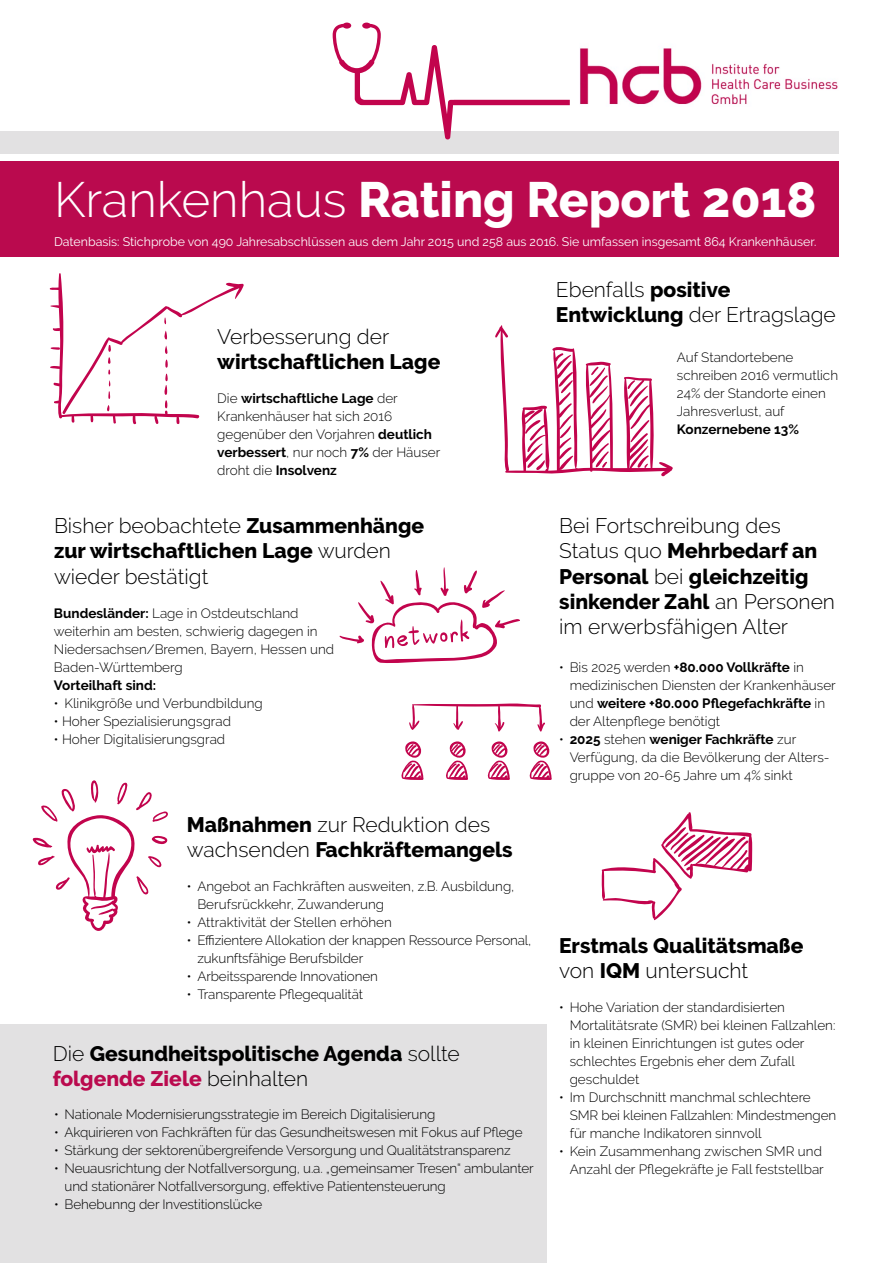
<style>
.page{position:relative;width:893px;height:1263px;background:#fff}
.page>*{position:absolute;margin:0;border:0;box-sizing:border-box;transform-origin:0 0}
.t1{font:800 49.5px "Raleway";color:#fff}
.t2{font:300 21px/25.2px "Raleway";color:#000}
.t3{font:800 21px/25.2px "Raleway";color:#000}
.t4{font:300 13.5px/18px "Raleway";color:#000}
.t5{font:700 13.5px "Raleway";color:#000}
.t6{font:12.45px "Raleway";color:#fff}
.s1{font-weight:300}
.s2{font-weight:700}
.s3{font-weight:800}
.s4{color:#ba0a4e}
</style>
<div class="page">
<div style="left:0;top:1024px;width:546px;height:239px;background:#e2e1e2"></div>
<img style="left:580px;top:48px;width:258px;height:57px">
<div style="left:0;top:161px;width:839px;height:96px;background:#ba0a4e"></div>
<div style="left:0;top:132px;width:839px;height:22px;background:#e2e1e2"></div>
<svg style="left:50px;top:273px;width:194px;height:152px"></svg>
<svg style="left:495px;top:325px;width:178px;height:152px"></svg>
<svg style="left:339px;top:567px;width:181px;height:96px"></svg>
<svg style="left:333px;top:23px;width:237px;height:116px"></svg>
<svg style="left:401px;top:741px;width:23px;height:39px"></svg>
<svg style="left:446px;top:741px;width:22px;height:39px"></svg>
<svg style="left:487px;top:741px;width:23px;height:39px"></svg>
<svg style="left:529px;top:741px;width:23px;height:39px"></svg>
<svg style="left:409px;top:703px;width:136px;height:29px"></svg>
<svg style="left:33px;top:780px;width:135px;height:151px"></svg>
<svg style="left:601px;top:812px;width:152px;height:109px"></svg>
<h1 class="t1" style="left:54px;top:172px;width:764px"><span class="s1">Krankenhaus</span> Rating Report 2018</h1>
<p class="t6" style="left:54px;top:234px;width:764px">Datenbasis: Stichprobe von 490 Jahresabschlüssen aus dem Jahr 2015 und 258 aus 2016. Sie umfassen insgesamt 864 Krankenhäuser.</p>
<h2 class="t2" style="left:217px;top:324px;width:174px">Verbesserung der</h2>
<h2 class="t3" style="left:217px;top:349px;width:225px">wirtschaftlichen Lage</h2>
<p class="t4" style="left:217px;top:389px;width:225px">Die <span class="s2">wirtschaftliche Lage</span> der<br>Krankenhäuser hat sich 2016 gegenüber den Vorjahren <span class="s2">deutlich verbessert</span>, nur noch <span class="s2">7%</span> der Häuser droht die <span class="s2">Insolvenz</span></p>
<h2 class="t2" style="left:54px;top:513px;width:372px">Bisher beobachtete <span class="s3">Zusammenhänge zur wirtschaftlichen Lage</span> wurden wieder bestätigt</h2>
<p class="t4" style="left:54px;top:605px;width:282px"><span class="s2">Bundesländer:</span> Lage in Ostdeutschland weiterhin am besten, schwierig dagegen in Niedersachsen/Bremen, Bayern, Hessen und Baden-Württemberg</p>
<p class="t5" style="left:54px;top:678px;width:104px">Vorteilhaft sind:</p>
<p class="t4" style="left:54px;top:694px;width:210px">• Klinikgröße und Verbundbildung</p>
<p class="t4" style="left:54px;top:712px;width:179px">• Hoher Spezialisierungsgrad</p>
<p class="t4" style="left:54px;top:730px;width:173px">• Hoher Digitalisierungsgrad</p>
<h2 class="t3" style="left:187px;top:812px;width:327px">Maßnahmen <span class="s1">zur Reduktion des wachsenden</span> Fachkräftemangels</h2>
<p class="t4" style="left:197px;top:877px;width:319px;text-indent:-11px">• Angebot an Fachkräften ausweiten, z.B. Ausbildung,<br>Berufsrückkehr, Zuwanderung</p>
<p class="t4" style="left:187px;top:913px;width:206px">• Attraktivität der Stellen erhöhen</p>
<p class="t4" style="left:197px;top:931px;width:336px;text-indent:-11px">• Effizientere Allokation der knappen Ressource Personal, zukunftsfähige Berufsbilder</p>
<p class="t4" style="left:187px;top:967px;width:193px">• Arbeitssparende Innovationen</p>
<p class="t4" style="left:187px;top:985px;width:178px">• Transparente Pflegequalität</p>
<h2 class="t3" style="left:53px;top:1041px;width:408px"><span class="s1">Die</span> Gesundheitspolitische Agenda <span class="s1">sollte </span><span class="s4">folgende Ziele</span> <span class="s1">beinhalten</span></h2>
<p class="t4" style="left:54px;top:1105px;width:383px">• Nationale Modernisierungsstrategie im Bereich Digitalisierung</p>
<p class="t4" style="left:54px;top:1123px;width:470px">• Akquirieren von Fachkräften für das Gesundheitswesen mit Fokus auf Pflege</p>
<p class="t4" style="left:54px;top:1141px;width:458px">• Stärkung der sektorenübergreifende Versorgung und Qualitätstransparenz</p>
<p class="t4" style="left:65px;top:1159px;width:471px;text-indent:-11px">• Neuausrichtung der Notfallversorgung, u.a. „gemeinsamer Tresen“ ambulanter und stationärer Notfallversorgung, effektive Patientensteuerung</p>
<p class="t4" style="left:54px;top:1195px;width:210px">• Behebunng der Investitionslücke</p>
<h2 class="t2" style="left:556px;top:277px;width:281px">Ebenfalls <span class="s3">positive<br>Entwicklung</span> der Ertragslage</h2>
<p class="t4" style="left:677px;top:348px;width:163px">Auf Standortebene schreiben 2016 vermutlich<br>24% der Standorte einen<br>Jahresverlust, auf</p>
<p class="t5" style="left:677px;top:421px;width:123px">Konzernebene 13%</p>
<h2 class="t2" style="left:559px;top:513px;width:277px">Bei Fortschreibung des<br>Status quo <span class="s3">Mehrbedarf an<br>Personal</span> bei <span class="s3">gleichzeitig sinkender Zahl</span> an Personen im erwerbsfähigen Alter</h2>
<p class="t4" style="left:570px;top:658px;width:268px;text-indent:-11px">• Bis 2025 werden <span class="s2">+80.000 Vollkräfte</span> in medizinischen Diensten der Krankenhäuser und <span class="s2">weitere +80.000 Pflegefachkräfte</span> in der Altenpflege benötigt</p>
<p class="t4" style="left:570px;top:730px;width:261px;text-indent:-11px">• <span class="s2">2025</span> stehen <span class="s2">weniger Fachkräfte</span> zur<br>Verfügung, da die Bevölkerung der Alters&shy;gruppe von 20-65 Jahre um 4% sinkt</p>
<h2 class="t3" style="left:559px;top:933px;width:246px">Erstmals Qualitätsmaße <span class="s1">von</span> IQM <span class="s1">untersucht</span></h2>
<p class="t4" style="left:570px;top:998px;width:267px;text-indent:-11px">• Hohe Variation der standardisierten Mortalitätsrate (SMR) bei kleinen Fallzahlen: in kleinen Einrichtungen ist gutes oder schlechtes Ergebnis eher dem Zufall geschuldet</p>
<p class="t4" style="left:570px;top:1088px;width:268px;text-indent:-11px">• Im Durchschnitt manchmal schlechtere<br>SMR bei kleinen Fallzahlen: Mindestmengen für manche Indikatoren sinnvoll</p>
<p class="t4" style="left:559px;top:1142px;width:266px;text-align:right">• Kein Zusammenhang zwischen SMR und<br>Anzahl der Pflegekräfte je Fall feststellbar</p>
</div>
